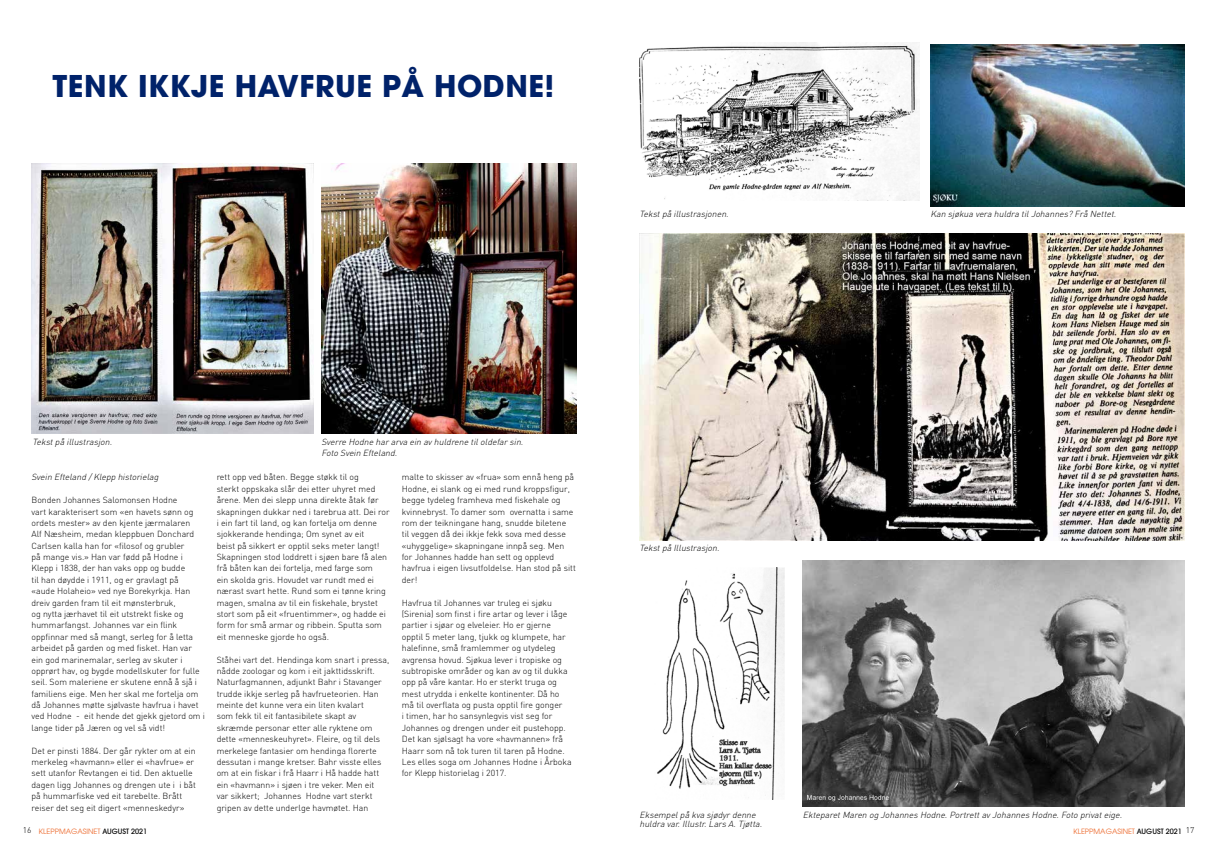
<style>
.page{position:relative;width:1216px;height:844px;background:#fff}
.page>*{position:absolute;margin:0;border:0;box-sizing:border-box;transform-origin:0 0}
.t1{font:700 29.75px "Avant Garde";letter-spacing:.015em;color:#00226a}
.t2{font:300 8.75px/11.4px "DIN";color:#000}
.t3{font:italic 300 8.75px/11.4px "DIN";color:#000}
.t4{font:7.26px "Avant Garde";color:#ed6c30}
.s1{font-family:"DIN";font-weight:300;font-size:8.31px;color:#000}
.s2{font-weight:500;color:#000}
</style>
<div class="page">
<img style="left:32px;top:163px;width:281px;height:270px">
<img style="left:802px;top:560px;width:382px;height:246px">
<img style="left:639px;top:233px;width:545px;height:307px">
<img style="left:657px;top:567px;width:127px;height:232px">
<img style="left:321px;top:163px;width:255px;height:270px">
<img style="left:930px;top:44px;width:254px;height:163px">
<img style="left:639px;top:42px;width:280px;height:158px">
<h1 class="t1" style="left:53px;top:67px;width:503px">TENK IKKJE HAVFRUE PÅ HODNE!</h1>
<p class="t3" style="left:639px;top:208px;width:93px">Tekstpå illustrasjonen.</p>
<p class="t3" style="left:32px;top:436px;width:83px">Tekstpå illustrasjon.</p>
<p class="t3" style="left:321px;top:436px;width:206px">Sverre Hodne hararva ein avhuldrene tiloldefarsin.<br>Foto Svein Efteland.</p>
<p class="t3" style="left:930px;top:208px;width:189px">Kan sjøkua vera huldra tilJohannes? Frå Nettet.</p>
<p class="t2" style="left:402px;top:471px;width:176px">malte to skisser av «frua» som ennå heng på Hodne, ei slank og ei med rund kroppsfigur, begge tydeleg framheva med fiskehale og kvinnebryst. To damer som overnatta i same rom der teikningane hang, snudde biletene til veggen då dei ikkje fekk sova med desse «uhyggelige» skapningane innpå seg. Men for Johannes hadde han sett og opplevd havfrua i eigen livsutfoldelse. Han stod på sitt der!</p>
<p class="t2" style="left:402px;top:596px;width:171px">Havfrua til Johannes var truleg ei sjøku (Sirenia) som finst i fire artar og lever i låge partier i sjøar og elveleier. Ho er gjerne opptil 5 meter lang, tjukk og klumpete, har halefinne, små framlemmer og utydeleg avgrensa hovud. Sjøkua lever i tropiske og subtropiske områder og kan av og til dukka opp på våre kantar. Ho er sterkt truga og mest utrydda i enkelte kontinenter. Då ho må til overflata og pusta opptil fire gonger<br>i timen, har ho sansynlegvis vist seg for Johannes og drengen under eit pustehopp.<br>Det kan sjølsagt ha vore «havmannen» frå Haarr som nå tok turen til taren på Hodne.<br>Les elles soga om Johannes Hodne i Årboka for Klepp historielag i 2017.</p>
<p class="t2" style="left:217px;top:471px;width:174px">rett opp ved båten. Begge støkk til og<br>sterkt oppskaka slår dei etter uhyret med årene. Men dei slepp unna direkte åtak før skapningen dukkar ned i tarebrua att. Dei ror i ein fart til land, og kan fortelja om denne sjokkerande hendinga; Om synet av eit<br>beist på sikkert er opptil seks meter langt!<br>Skapningen stod loddrett i sjøen bare få alen frå båten kan dei fortelja, med farge som<br>ein skolda gris. Hovudet var rundt med ei nærast svart hette. Rund som ei tønne kring magen, smalna av til ein fiskehale, brystet stort som på eit «fruentimmer», og hadde ei form for små armar og ribbein. Sputta som eit menneske gjorde ho også.</p>
<p class="t2" style="left:217px;top:653px;width:174px">Ståhei vart det. Hendinga kom snart i pressa, nådde zoologar og kom i eit jakttidsskrift.<br>Naturfagmannen, adjunkt Bahr i Stavanger trudde ikkje serleg på havfrueteorien. Han meinte det kunne vera ein liten kvalart<br>som fekk til eit fantasibilete skapt av skræmde personar etter alle ryktene om dette «menneskeuhyret». Fleire, og til dels merkelege fantasier om hendinga florerte dessutan i mange kretser. Bahr visste elles om at ein fiskar i frå Haarr i Hå hadde hatt ein «havmann» i sjøen i tre veker. Men eit<br>var sikkert; Johannes Hodne vart sterkt gripen av dette underlge havmøtet. Han</p>
<p class="t3" style="left:32px;top:471px;width:131px">Svein Efteland /Klepp historielag</p>
<p class="t2" style="left:32px;top:494px;width:175px">Bonden Johannes Salomonsen Hodne<br>vart karakterisert som «en havets sønn og ordets mester» av den kjente jærmalaren<br>Alf Næsheim, medan kleppbuen Donchard Carlsen kalla han for «filosof og grubler<br>på mange vis.» Han var fødd på Hodne i Klepp i 1838, der han vaks opp og budde<br>til han døydde i 1911, og er gravlagt på<br>«aude Holaheio» ved nye Borekyrkja. Han dreiv garden fram til eit mønsterbruk,<br>og nytta jærhavet til eit utstrekt fiske og hummarfangst. Johannes var ein flink oppfinnar med så mangt, serleg for å letta arbeidet på garden og med fisket. Han var ein god marinemalar, serleg av skuter i opprørt hav, og bygde modellskuter for fulle seil. Som maleriene er skutene ennå å sjå i familiens eige. Men her skal me fortelja om då Johannes møtte sjølvaste havfrua i havet ved Hodne - eit hende det gjekk gjetord om i lange tider på Jæren og vel så vidt!</p>
<p class="t2" style="left:32px;top:744px;width:166px">Det er pinsti 1884. Der går rykter om at ein merkeleg «havmann» eller ei «havfrue» er sett utanfor Revtangen ei tid. Den aktuelle dagen ligg Johannes og drengen ute i i båt på hummarfiske ved eit tarebelte. Brått reiser det seg eit digert «menneskedyr»</p>
<p class="t3" style="left:639px;top:542px;width:84px">Tekstpå Illustrasjon.</p>
<p class="t3" style="left:639px;top:809px;width:126px;line-height:8.8px">Eksempelpå kva sjødyrdenne huldra var.Illustr.Lars A.Tjøtta.</p>
<p class="t3" style="left:802px;top:808px;width:323px">EkteparetMaren og Johannes Hodne.PortrettavJohannes Hodne.Foto privateige.</p>
<p class="t4" style="left:23px;top:826px;width:126px"><span class="s1">16</span> KLEPPMAGASINET <span class="s2">AUGUST 2021</span></p>
<p class="t4" style="left:1073px;top:826px;width:122px">KLEPPMAGASINET <span class="s2">AUGUST 2021</span> <span class="s1">17</span></p>
</div>
